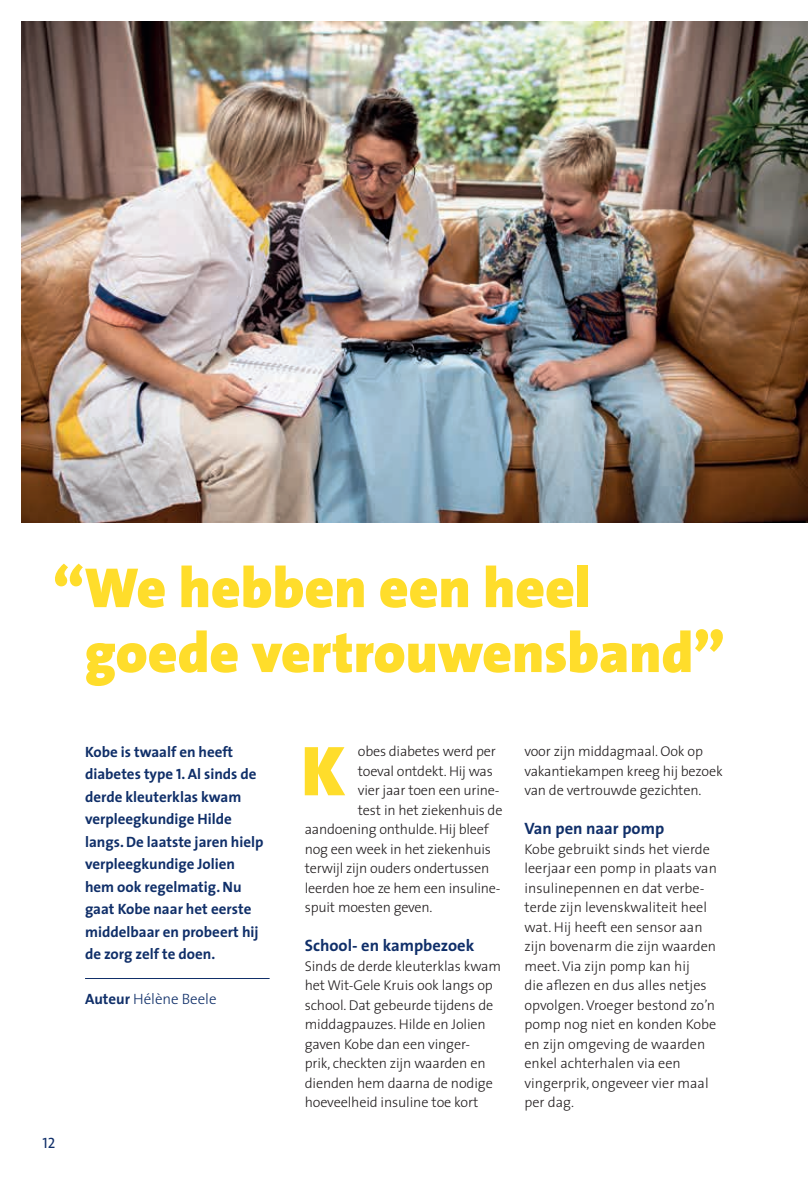
<style>
.page{position:relative;width:808px;height:1191px;background:#fff}
.page>*{position:absolute;margin:0;border:0;box-sizing:border-box;transform-origin:0 0}
.t1{font:71.25px "The Sans Black Caps";color:#ffdd2b}
.t2{font:900 57px/64.9px "The Sans";color:#ffdd2b}
.t3{font:700 16.5px "The Sans";color:#102f69}
.t4{font:700 15px/22.5px "The Sans";color:#102f69}
.t5{font:300 15px "The Sans";color:#102f69}
.t6{font:15px "The Sans Caps";color:#102f69}
.t7{font:300 14.25px/19.5px "The Sans";letter-spacing:-.01em;color:#231f20}
.s1{font-family:"The Sans Bold Caps";font-weight:400}
.s2{font-weight:700}
</style>
<div class="page">
<img style="left:21px;top:21px;width:787px;height:501px">
<hr style="left:85px;top:978px;width:185px;height:1px;background:#102f69">
<h2 class="t2" style="left:85px;top:554px;width:642px;text-indent:-32px">“We hebben een heel goede vertrouwensband”</h2>
<p class="t4" style="left:85px;top:740px;width:180px">Kobe is twaalf en heeft diabetes type <span class="s1">1</span>. Al sinds de derde kleuterklas kwam verpleegkundige Hilde langs. De laatste jaren hielp verpleegkundige Jolien hem ook regelmatig. Nu gaat Kobe naar het eerste middelbaar en probeert hij de zorg zelf te doen.</p>
<p class="t5" style="left:85px;top:987px;width:133px"><span class="s2">Auteur</span> Hélène Beele</p>
<p class="t6" style="left:43px;top:1130px;width:14px">12</p>
<p class="t7" style="left:358px;top:741px;width:139px">obes diabetes werd per</p>
<p class="t7" style="left:358px;top:760px;width:136px">toeval ontdekt. Hij was</p>
<p class="t7" style="left:358px;top:780px;width:143px">vier jaar toen een urine-</p>
<p class="t7" style="left:358px;top:799px;width:146px">test in het ziekenhuis de</p>
<p class="t7" style="left:305px;top:819px;width:186px">aandoening onthulde. Hij bleef</p>
<p class="t7" style="left:305px;top:838px;width:188px">nog een week in het ziekenhuis</p>
<p class="t7" style="left:305px;top:858px;width:186px">terwijl zijn ouders ondertussen</p>
<p class="t7" style="left:305px;top:877px;width:197px">leerden hoe ze hem een insuline-</p>
<p class="t7" style="left:305px;top:897px;width:129px">spuit moesten geven.</p>
<p class="t3" style="left:305px;top:932px;width:171px">School- en kampbezoek</p>
<p class="t7" style="left:305px;top:955px;width:198px">Sinds de derde kleuterklas kwam het Wit-Gele Kruis ook langs op school. Dat gebeurde tijdens de middagpauzes. Hilde en Jolien gaven Kobe dan een vinger-<br>prik, checkten zijn waarden en dienden hem daarna de nodige hoeveelheid insuline toe kort</p>
<h1 class="t1" style="left:301px;top:711px;width:45px">K</h1>
<p class="t7" style="left:524px;top:741px;width:200px">voor zijn middagmaal. Ook op vakantiekampen kreeg hij bezoek van de vertrouwde gezichten.</p>
<p class="t3" style="left:524px;top:815px;width:141px">Van pen naar pomp</p>
<p class="t7" style="left:524px;top:838px;width:194px">Kobe gebruikt sinds het vierde leerjaar een pomp in plaats van insulinepennen en dat verbe&shy;terde zijn levenskwaliteit heel wat. Hij heeft een sensor aan zijn bovenarm die zijn waarden meet. Via zijn pomp kan hij<br>die aflezen en dus alles netjes opvolgen. Vroeger bestond zo’n pomp nog niet en konden Kobe en zijn omgeving de waarden enkel achterhalen via een vingerprik, ongeveer vier maal per dag.</p>
</div>
